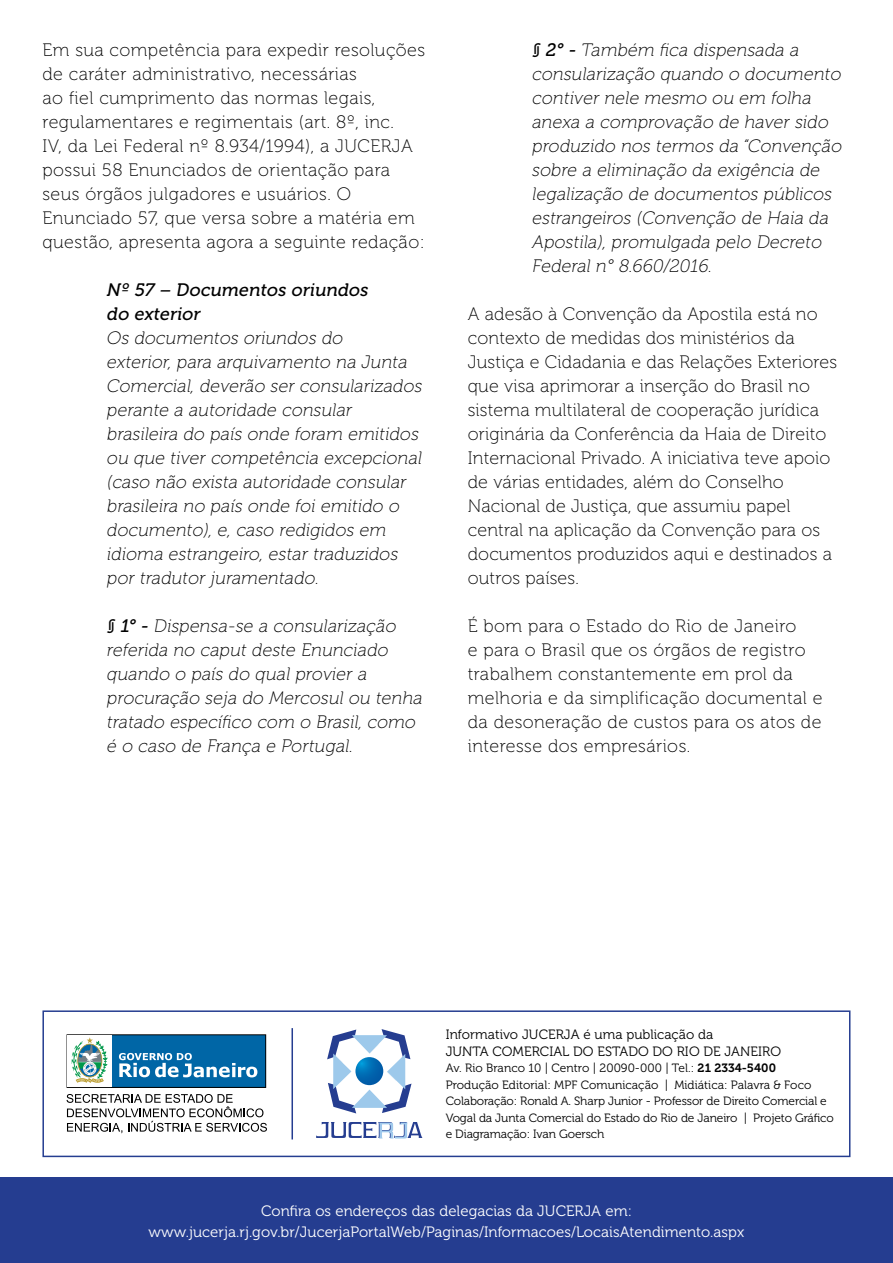
<style>
.page{position:relative;width:893px;height:1263px;background:#fff}
.page>*{position:absolute;margin:0;border:0;box-sizing:border-box;transform-origin:0 0}
.t1{font:18px/24px "Museo 100";letter-spacing:.015em;color:#000}
.t2{font:italic 18px/24px "Museo 100";color:#000}
.t3{font:italic 18px/24px "Museo 500";color:#000}
.t4{font:15px/21px "Museo 300";letter-spacing:.005em;color:#fff;text-align:center}
.t5{font:13.5px/16.5px "Museo 300";letter-spacing:.005em;color:#000}
.t6{font:12px/16.5px "Museo 300";letter-spacing:-.01em;color:#000}
.s1{font-family:"Museo 500"}
.s2{font-family:"Museo 700"}
</style>
<div class="page">
<div style="left:0;top:1178px;width:893px;height:85px;background:#253d90"></div>
<div style="left:42px;top:1010px;width:808px;height:147px;border:2px solid #253d90"></div>
<hr style="left:291px;top:1028px;width:2px;height:111px;background:#253d90">
<svg style="left:327px;top:1029px;width:84px;height:84px"></svg>
<svg style="left:355px;top:1057px;width:28px;height:28px"></svg>
<svg style="left:316px;top:1122px;width:106px;height:16px"></svg>
<svg style="left:67px;top:1094px;width:200px;height:39px"></svg>
<svg style="left:67px;top:1034px;width:199px;height:54px"></svg>
<p class="t1" style="left:43px;top:38px;width:384px">Em sua competência para expedir resoluções de caráter administrativo, necessárias<br>ao fiel cumprimento das normas legais, regulamentares e regimentais (art. 8º, inc.<br>IV, da Lei Federal nº 8.934/1994), a JUCERJA possui 58 Enunciados de orientação para seus órgãos julgadores e usuários. O Enunciado 57, que versa sobre a matéria em questão, apresenta agora a seguinte redação:</p>
<p class="t3" style="left:106px;top:278px;width:266px">Nº 57 – Documentos oriundos do exterior</p>
<p class="t2" style="left:106px;top:326px;width:320px">Os documentos oriundos do<br>exterior, para arquivamento na Junta Comercial, deverão ser consularizados perante a autoridade consular brasileira do país onde foram emitidos ou que tiver competência excepcional (caso não exista autoridade consular brasileira no país onde foi emitido o documento), e, caso redigidos em idioma estrangeiro, estar traduzidos por tradutor juramentado.</p>
<p class="t2" style="left:106px;top:614px;width:321px"><span class="s1">§ 1° -</span> Dispensa-se a consularização referida no caput deste Enunciado quando o país do qual provier a procuração sej a do Mercosul ou tenha tratado específico com o Brasil, como é o caso de França e Portugal.</p>
<p class="t2" style="left:531px;top:38px;width:315px"><span class="s1">§ 2° -</span> Também fica dispensada a consularização quando o documento contiver nele mesmo ou em folha anexa a comprovação de haver sido produzido nos termos da “Convenção sobre a eliminação da exigência de legalização de documentos públicos estrangeiros (Convenção de Haia da Apostila), promulgada pelo Decreto Federal n° 8.660/2016.</p>
<p class="t1" style="left:468px;top:302px;width:371px">A adesão à Convenção da Apostila está no contexto de medidas dos ministérios da Justiça e Cidadania e das Relações Exteriores que visa aprimorar a inserção do Brasil no sistema multilateral de cooperação jurídica originária da Conferência da Haia de Direito Internacional Privado. A iniciativa teve apoio de várias entidades, além do Conselho Nacional de Justiça, que assumiu papel central na aplicação da Convenção para os documentos produzidos aqui e destinados a outros países.</p>
<p class="t1" style="left:468px;top:614px;width:356px">É bom para o Estado do Rio de Janeiro<br>e para o Brasil que os órgãos de registro trabalhem constantemente em prol da melhoria e da simplificação documental e da desoneração de custos para os atos de interesse dos empresários.</p>
<p class="t5" style="left:446px;top:1027px;width:337px">Informativo JUCERJA é uma publicação da<br>JUNTA COMERCIAL DO ESTADO DO RIO DE JANEIRO</p>
<p class="t6" style="left:446px;top:1060px;width:390px">Av. Rio Branco 10 | Centro | 20090-000 | Tel.: <span class="s2">21 2334-5400<br></span>Produção Editorial: MPF Comunicação | Midiática: Palavra &amp; Foco Colaboração: Ronald A. Sharp Junior - Professor de Direito Comercial e Vogal da Junta Comercial do Estado do Rio de Janeiro | Projeto Gráfico e Diagramação: Ivan Goersch</p>
<p class="t4" style="left:149px;top:1200px;width:597px">Confira os endereços das delegacias da JUCERJA em: www.jucerja.rj.gov.br/JucerjaPortalWeb/Paginas/Informacoes/LocaisAtendimento.aspx</p>
</div>
